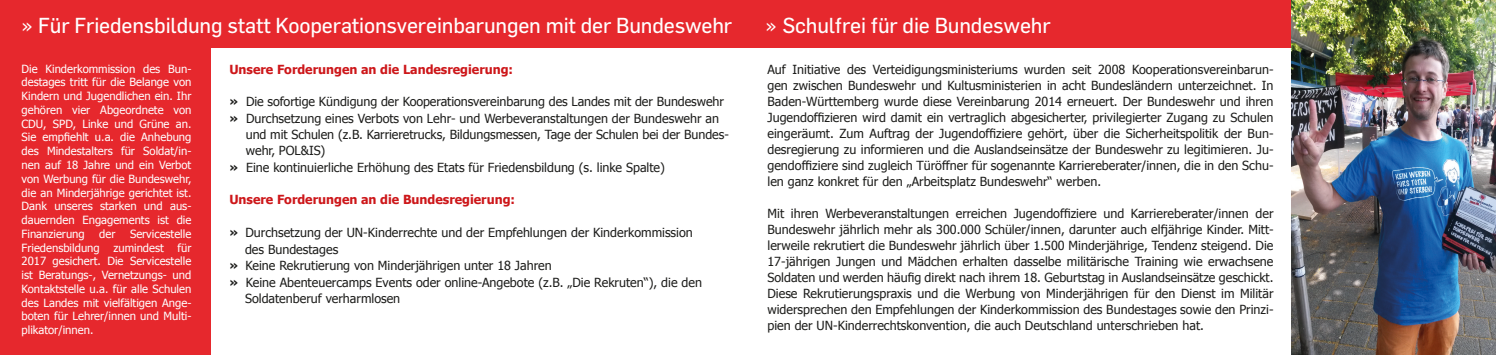
<style>
.page{position:relative;width:1496px;height:355px;background:#fff}
.page>*{position:absolute;margin:0;border:0;box-sizing:border-box;transform-origin:0 0}
.t1{font:21.25px "Flama";letter-spacing:-.01em;color:#fff}
.t2{font:12.5px/16px "Tahoma";color:#1d1d1b;text-align:justify}
.t3{font:700 12.5px "Tahoma";color:#cd171a}
.t4{font:11.25px/13.8px "Tahoma";color:#fff;text-align:justify}
.s1{font-family:"Tahoma";font-size:18.75px}
.s2{font-weight:700}
</style>
<div class="page">
<div style="left:0;top:0;width:1320px;height:47px;background:#e6282d"></div>
<div style="left:0;top:46px;width:211px;height:308px;background:#e6282d"></div>
<img style="left:1291px;top:0;width:204px;height:354px">
<p class="t1" style="left:22px;top:12px;width:712px"><span class="s1">»</span> Für Friedensbildung statt Kooperationsvereinbarungen mit der Bundeswehr</p>
<p class="t1" style="left:765px;top:12px;width:286px"><span class="s1">»</span> Schulfrei für die Bundeswehr</p>
<p class="t2" style="left:767px;top:61px;width:507px">Auf Initiative des Verteidigungsministeriums wurden seit 2008 Kooperationsvereinbarun&shy;gen zwischen Bundeswehr und Kultusministerien in acht Bundesländern unterzeichnet. In Baden-Württemberg wurde diese Vereinbarung 2014 erneuert. Der Bundeswehr und ihren Jugendoffizieren wird damit ein vertraglich abgesicherter, privilegierter Zugang zu Schulen eingeräumt. Zum Auftrag der Jugendoffiziere gehört, über die Sicherheitspolitik der Bun&shy;desregierung zu informieren und die Auslandseinsätze der Bundeswehr zu legitimieren. Ju&shy;gendoffiziere sind zugleich Türöffner für sogenannte Karriereberater/innen, die in den Schu&shy;len ganz konkret für den „Arbeitsplatz Bundeswehr“ werben.</p>
<p class="t2" style="left:767px;top:205px;width:507px">Mit ihren Werbeveranstaltungen erreichen Jugendoffiziere und Karriereberater/innen der Bundeswehr jährlich mehr als 300.000 Schüler/innen, darunter auch elfjährige Kinder. Mitt&shy;lerweile rekrutiert die Bundeswehr jährlich über 1.500 Minderjährige, Tendenz steigend. Die 17-jährigen Jungen und Mädchen erhalten dasselbe militärische Training wie erwachsene Soldaten und werden häufig direkt nach ihrem 18. Geburtstag in Auslandseinsätze geschickt.<br>Diese Rekrutierungspraxis und die Werbung von Minderjährigen für den Dienst im Militär widersprechen den Empfehlungen der Kinderkommission des Bundestages sowie den Prinzi&shy;pien der UN-Kinderrechtskonvention, die auch Deutschland unterschrieben hat.</p>
<p class="t4" style="left:22px;top:61px;width:171px">Die Kinderkommission des Bun&shy;destages tritt für die Belange von Kindern und Jugendlichen ein. Ihr gehören vier Abgeordnete von CDU, SPD, Linke und Grüne an.<br>Sie empfiehlt u.a. die Anhebung des Mindestalters für Soldat/in&shy;nen auf 18 Jahre und ein Verbot von Werbung für die Bundeswehr, die an Minderjährige gerichtet ist.<br>Dank unseres starken und aus&shy;dauernden Engagements ist die Finanzierung</p>
<p class="t3" style="left:229px;top:60px;width:285px">Unsere Forderungen an die Landesregierung:</p>
<p class="t2" style="left:229px;top:93px;width:496px"><span class="s2">»</span> Die sofortige Kündigung der Kooperationsvereinbarung des Landes mit der Bundeswehr</p>
<p class="t2" style="left:229px;top:109px;width:491px"><span class="s2">»</span> Durchsetzung eines Verbots von Lehr- und Werbeveranstaltungen der Bundeswehr an</p>
<p class="t2" style="left:246px;top:126px;width:484px">und mit Schulen (z.B. Karrieretrucks, Bildungsmessen, Tage der Schulen bei der Bundes-</p>
<p class="t2" style="left:246px;top:142px;width:81px">wehr, POL&amp;IS)</p>
<p class="t2" style="left:229px;top:158px;width:437px"><span class="s2">»</span> Eine kontinuierliche Erhöhung des Etats für Friedensbildung (s. linke Spalte)</p>
<p class="t3" style="left:229px;top:190px;width:287px">Unsere Forderungen an die Bundesregierung:</p>
<p class="t2" style="left:229px;top:223px;width:465px"><span class="s2">»</span> Durchsetzung der UN-Kinderrechte und der Empfehlungen der Kinderkommission</p>
<p class="t2" style="left:229px;top:240px;width:324px;text-indent:16px">des Bundestages<br><span class="s2">»</span> Keine Rekrutierung von Minderjährigen unter 18 Jahren</p>
<p class="t2" style="left:229px;top:273px;width:474px"><span class="s2">»</span> Keine Abenteuercamps Events oder online-Angebote (z.B. „Die Rekruten“), die den</p>
<p class="t2" style="left:245px;top:289px;width:157px">Soldatenberuf verharmlosen</p>
<p class="t4" style="left:22px;top:226px;width:171px;text-indent:108px">Servicestelle Friedensbildung zumindest für 2017 gesichert. Die Servicestelle ist Beratungs-, Vernetzungs- und Kontaktstelle u.a. für alle Schulen des Landes mit vielfältigen Ange&shy;boten für Lehrer/innen und Multi&shy;plikator/innen.</p>
<p class="t4" style="left:99px;top:226px;width:18px">der</p>
</div>
